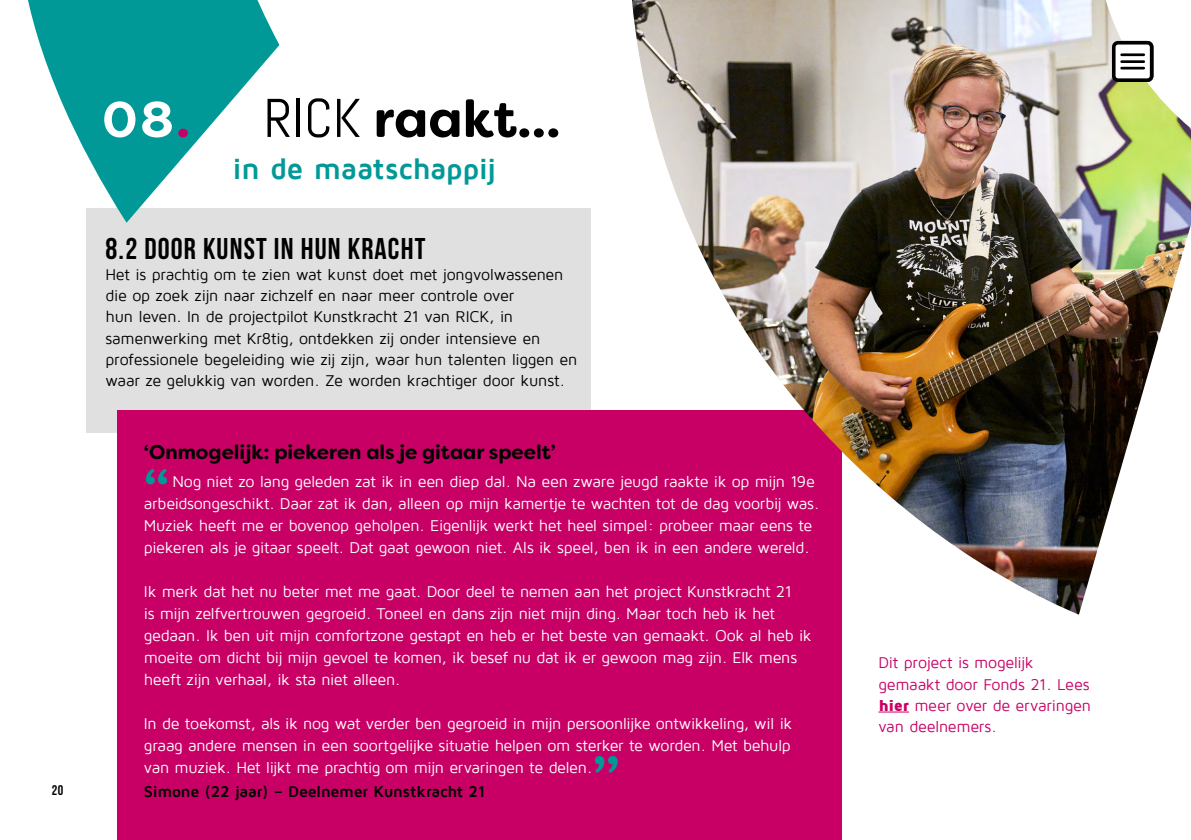
<style>
.page{position:relative;width:1191px;height:840px;background:#fff}
.page>*{position:absolute;margin:0;border:0;box-sizing:border-box;transform-origin:0 0}
.t1{font:700 54px "Filson Soft";color:#009997}
.t2{font:700 52px "Filson Soft";letter-spacing:-.005em;color:#000}
.t3{font:700 50px "Filson Soft";color:#fff}
.t4{font:700 50px "Filson Soft";color:#009997}
.t5{font:30px "Bebas Neue";letter-spacing:.04em;color:#000}
.t6{font:700 30px "Maven Pro";letter-spacing:-.015em;color:#009997}
.t7{font:700 20px "Filson Soft";color:#000}
.t8{font:16px/22px "Maven Pro";letter-spacing:-.02em;color:#fff}
.t9{font:16px/21.2px "Maven Pro";letter-spacing:-.015em;color:#000}
.t10{font:16px/21.2px "Maven Pro";letter-spacing:-.015em;color:#c80065}
.t11{font:700 16px "Maven Pro";letter-spacing:-.015em;color:#000}
.t12{font:14px "Bebas Neue";color:#000}
.s1{color:#c80065}
.s2{font-family:"Abel";font-weight:400;font-size:54.4px}
.s3{font-weight:900}
</style>
<div class="page">
<div style="left:86px;top:208px;width:505px;height:224px;background:#e0e0e0"></div>
<div style="left:118px;top:410px;width:724px;height:429px;background:#c80065"></div>
<img style="left:632px;top:0;width:559px;height:614px">
<div style="left:1113px;top:43px;width:38px;height:37px;background:#fff;border-radius:4px"></div>
<div style="left:1112px;top:41px;width:41px;height:41px;border:4px solid #000;border-radius:4px"></div>
<hr style="left:1121px;top:53px;width:22px;height:3px;background:#000">
<hr style="left:1121px;top:60px;width:22px;height:3px;background:#000">
<hr style="left:1121px;top:67px;width:22px;height:2px;background:#000">
<hr style="left:878px;top:711px;width:31px;height:1px;background:#c80065">
<svg style="left:28px;top:0;width:252px;height:223px;fill:#009997"></svg>
<p class="t12" style="left:52px;top:782px;width:13px">20</p>
<h3 class="t3" style="left:102px;top:87px;width:89px">08<span class="s1">.</span></h3>
<h2 class="t2" style="left:264px;top:85px;width:298px"><span class="s2">RICK</span> raakt...</h2>
<h3 class="t6" style="left:232px;top:153px;width:265px">in de maatschappij</h3>
<h3 class="t5" style="left:106px;top:232px;width:321px">8.2 DOOR KUNST IN HUN KRACHT</h3>
<p class="t9" style="left:105px;top:264px;width:473px">Het is prachtig om te zien wat kunst doet met jongvolwassenen die op zoek zijn naar zichzelf en naar meer controle over<br>hun leven. In de projectpilot Kunstkracht 21 van RICK, in samenwerking met Kr8tig, ontdekken zij onder intensieve en professionele begeleiding wie zij zijn, waar hun talenten liggen en waar ze gelukkig van worden. Ze worden krachtiger door kunst.</p>
<p class="t7" style="left:144px;top:438px;width:413px">‘Onmogelijk: piekeren als je gitaar speelt’</p>
<h3 class="t4" style="left:144px;top:454px;width:27px">“</h3>
<p class="t8" style="left:144px;top:470px;width:677px;text-indent:28px">Nog niet zo lang geleden zat ik in een diep dal. Na een zware jeugd raakte ik op mijn 19e arbeidsongeschikt. Daar zat ik dan, alleen op mijn kamertje te wachten tot de dag voorbij was.<br>Muziek heeft me er bovenop geholpen. Eigenlijk werkt het heel simpel: probeer maar eens te piekeren als je gitaar speelt. Dat gaat gewoon niet. Als ik speel, ben ik in een andere wereld.</p>
<p class="t8" style="left:144px;top:580px;width:669px">Ik merk dat het nu beter met me gaat. Door deel te nemen aan het project Kunstkracht 21<br>is mijn zelfvertrouwen gegroeid. Toneel en dans zijn niet mijn ding. Maar toch heb ik het gedaan. Ik ben uit mijn comfortzone gestapt en heb er het beste van gemaakt. Ook al heb ik moeite om dicht bij mijn gevoel te komen, ik besef nu dat ik er gewoon mag zijn. Elk mens heeft zijn verhaal, ik sta niet alleen.</p>
<p class="t8" style="left:144px;top:712px;width:650px;text-align:justify">In de toekomst, als ik nog wat verder ben gegroeid in mijn persoonlijke ontwikkeling, wil ik graag andere mensen in een soortgelijke situatie helpen om sterker te worden. Met behulp van muziek. Het lijkt me prachtig om mijn ervaringen te delen.</p>
<p class="t11" style="left:144px;top:782px;width:343px">Simone (22 jaar) – Deelnemer Kunstkracht 21</p>
<h1 class="t1" style="left:592px;top:740px;width:29px">”</h1>
<p class="t10" style="left:878px;top:652px;width:214px">Dit project is mogelijk gemaakt door Fonds 21. Lees <span class="s3">hier</span> meer over de ervaringen van deelnemers.</p>
</div>
